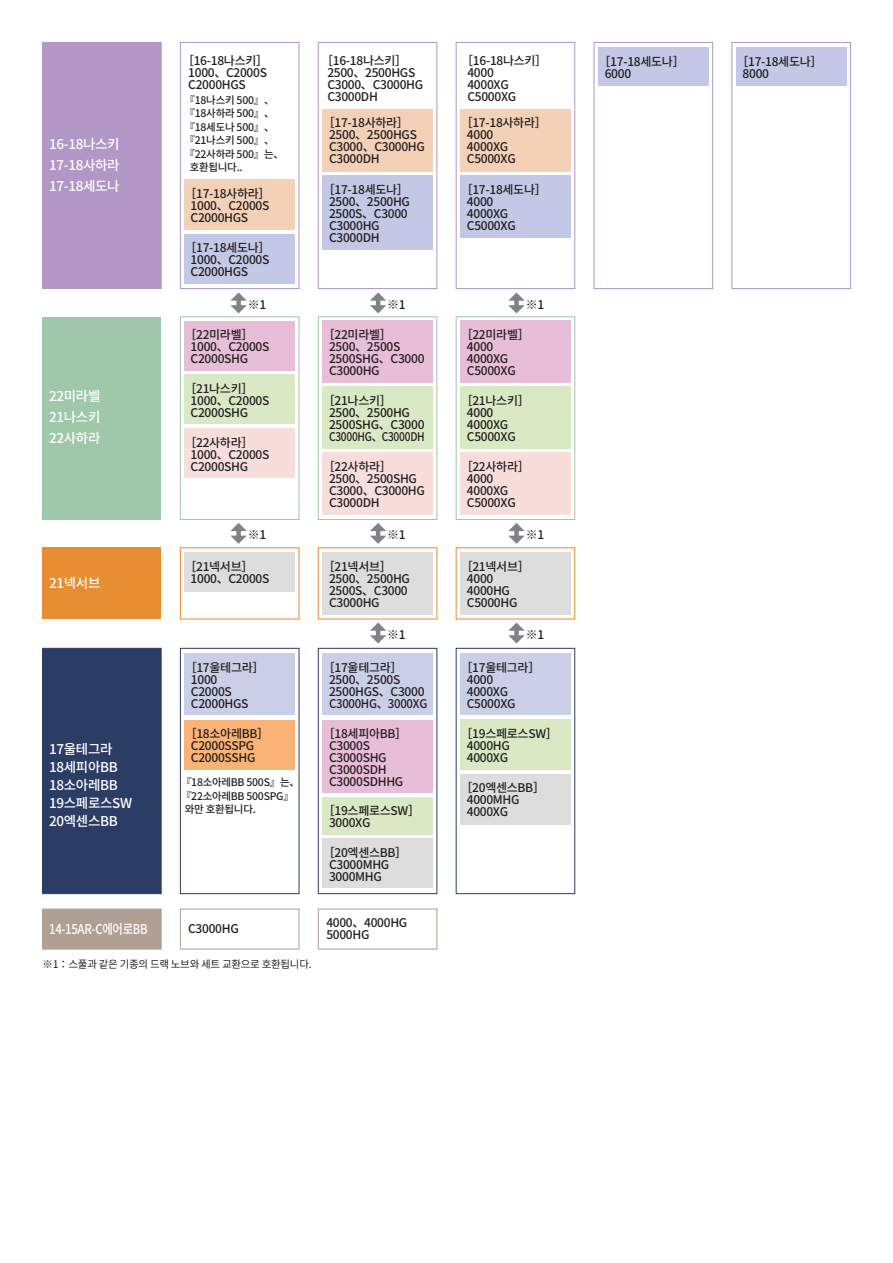
<style>
.page{position:relative;width:893px;height:1263px;background:#fff}
.page>*{position:absolute;margin:0;border:0;box-sizing:border-box;transform-origin:0 0}
.t1{font:500 13.5px/21px "Noto Sans KR";letter-spacing:-.025em;color:#fff;text-align:justify}
.t2{font:500 13.5px "Noto Sans KR";letter-spacing:-.025em;color:#fff;scale:.84 1}
.t3{font:500 12px/12px "Noto Sans KR";letter-spacing:-.025em;color:#231f20}
.t4{font:500 10.5px "Noto Sans KR";letter-spacing:-.025em;color:#231f20}
.t5{font:10.5px "Noto Sans KR";letter-spacing:-.025em;color:#231f20}
</style>
<div class="page">
<div style="left:180px;top:42px;width:119px;height:247px;border:1px solid #b296c6"></div>
<div style="left:42px;top:42px;width:120px;height:247px;background:#b296c6;border:1px solid #b296c6"></div>
<div style="left:318px;top:42px;width:119px;height:247px;border:1px solid #b296c6"></div>
<div style="left:456px;top:42px;width:119px;height:247px;border:1px solid #b296c6"></div>
<div style="left:180px;top:316px;width:119px;height:204px;border:1px solid #9fc8ab"></div>
<div style="left:43px;top:317px;width:118px;height:202px;background:#9fc8ab"></div>
<div style="left:318px;top:316px;width:119px;height:204px;border:1px solid #9fc8ab"></div>
<div style="left:456px;top:316px;width:119px;height:204px;border:1px solid #9fc8ab"></div>
<div style="left:180px;top:547px;width:119px;height:72px;border:1px solid #e78d32"></div>
<div style="left:43px;top:548px;width:118px;height:71px;background:#e78d32"></div>
<div style="left:318px;top:547px;width:119px;height:72px;border:1px solid #e78d32"></div>
<div style="left:456px;top:547px;width:119px;height:72px;border:1px solid #e78d32"></div>
<div style="left:594px;top:42px;width:119px;height:247px;border:1px solid #b296c6"></div>
<div style="left:731px;top:42px;width:120px;height:247px;border:1px solid #b296c6"></div>
<div style="left:180px;top:648px;width:119px;height:246px;border:1px solid #2b3d65"></div>
<div style="left:42px;top:648px;width:120px;height:246px;background:#2b3d65;border:1px solid #2b3d65"></div>
<div style="left:318px;top:648px;width:119px;height:246px;border:1px solid #2b3d65"></div>
<div style="left:456px;top:648px;width:119px;height:246px;border:1px solid #2b3d65"></div>
<div style="left:180px;top:909px;width:119px;height:40px;border:1px solid #b09f92"></div>
<div style="left:42px;top:909px;width:120px;height:40px;background:#b09f92"></div>
<div style="left:318px;top:909px;width:119px;height:40px;border:1px solid #b09f92"></div>
<div style="left:184px;top:180px;width:110px;height:50px;background:#f4d1b6"></div>
<div style="left:323px;top:109px;width:110px;height:62px;background:#f4d1b6"></div>
<div style="left:460px;top:109px;width:111px;height:62px;background:#f4d1b6"></div>
<div style="left:184px;top:234px;width:110px;height:50px;background:#c2c8e5"></div>
<div style="left:323px;top:175px;width:110px;height:75px;background:#c2c8e5"></div>
<div style="left:460px;top:175px;width:111px;height:63px;background:#c2c8e5"></div>
<div style="left:184px;top:428px;width:110px;height:50px;background:#f8dedb"></div>
<div style="left:323px;top:453px;width:110px;height:62px;background:#f8dedb"></div>
<div style="left:460px;top:453px;width:111px;height:62px;background:#f8dedb"></div>
<div style="left:184px;top:552px;width:110px;height:40px;background:#ddddde"></div>
<div style="left:323px;top:552px;width:110px;height:63px;background:#ddddde"></div>
<div style="left:460px;top:552px;width:111px;height:63px;background:#ddddde"></div>
<div style="left:184px;top:321px;width:110px;height:50px;background:#e8bdd8"></div>
<div style="left:323px;top:321px;width:110px;height:62px;background:#e8bdd8"></div>
<div style="left:460px;top:321px;width:111px;height:62px;background:#e8bdd8"></div>
<div style="left:184px;top:374px;width:110px;height:50px;background:#d8e9c4"></div>
<div style="left:323px;top:387px;width:110px;height:62px;background:#d8e9c4"></div>
<div style="left:460px;top:387px;width:111px;height:62px;background:#d8e9c4"></div>
<div style="left:598px;top:47px;width:110px;height:39px;background:#c2c8e5"></div>
<div style="left:736px;top:47px;width:110px;height:39px;background:#c2c8e5"></div>
<div style="left:184px;top:654px;width:111px;height:61px;background:#cacfe8"></div>
<div style="left:323px;top:654px;width:110px;height:61px;background:#cacfe8"></div>
<div style="left:460px;top:654px;width:110px;height:61px;background:#cacfe8"></div>
<div style="left:460px;top:720px;width:110px;height:50px;background:#d8e9c4"></div>
<div style="left:184px;top:720px;width:111px;height:49px;background:#f9b376"></div>
<div style="left:323px;top:720px;width:110px;height:72px;background:#e8bdd8"></div>
<div style="left:323px;top:797px;width:110px;height:38px;background:#d8e9c4"></div>
<div style="left:323px;top:838px;width:110px;height:50px;background:#ddddde"></div>
<div style="left:460px;top:774px;width:110px;height:51px;background:#ddddde"></div>
<svg style="left:230px;top:292px;width:17px;height:21px"></svg>
<svg style="left:370px;top:292px;width:16px;height:21px"></svg>
<svg style="left:508px;top:292px;width:17px;height:21px"></svg>
<svg style="left:230px;top:523px;width:17px;height:21px"></svg>
<svg style="left:370px;top:523px;width:16px;height:21px"></svg>
<svg style="left:508px;top:523px;width:17px;height:21px"></svg>
<svg style="left:370px;top:622px;width:16px;height:21px"></svg>
<svg style="left:508px;top:622px;width:17px;height:21px"></svg>
<p class="t1" style="left:49px;top:134px;width:72px">16-18나스키 17-18사하라 17-18세도나</p>
<p class="t1" style="left:49px;top:385px;width:53px">22미라벨 21나스키 22사하라</p>
<p class="t1" style="left:49px;top:573px;width:53px">21넥서브</p>
<p class="t1" style="left:49px;top:741px;width:84px;line-height:18px;text-align:left">17울테그라<br>18세피아BB<br>18소아레BB<br>19스페로스SW<br>20엑센스BB</p>
<p class="t2" style="left:49px;top:922px;width:119px">14-15AR-C에어로BB</p>
<p class="t3" style="left:188px;top:54px;width:81px;text-align:justify;text-indent:-6px">［16-18나스키］1000、C2000S C2000HGS</p>
<p class="t3" style="left:327px;top:54px;width:97px;text-indent:-6px">［16-18나스키］<br>2500、2500HGS<br>C3000、C3000HG<br>C3000DH</p>
<p class="t3" style="left:467px;top:54px;width:81px;text-indent:-6px">［16-18나스키］<br>4000<br>4000XG<br>C5000XG</p>
<p class="t4" style="left:185px;top:94px;width:91px">『18나스키 500』、</p>
<p class="t4" style="left:185px;top:108px;width:91px">『18사하라 500』、</p>
<p class="t4" style="left:185px;top:121px;width:91px">『18세도나 500』、</p>
<p class="t4" style="left:185px;top:135px;width:91px">『21나스키 500』、</p>
<p class="t4" style="left:185px;top:148px;width:101px">『22사하라 500』는、</p>
<p class="t4" style="left:190px;top:162px;width:54px">호환됩니다..</p>
<p class="t3" style="left:329px;top:117px;width:97px;text-indent:-6px">［17-18사하라］<br>2500、2500HGS<br>C3000、C3000HG<br>C3000DH</p>
<p class="t3" style="left:467px;top:117px;width:81px;text-indent:-6px">［17-18사하라］<br>4000<br>4000XG<br>C5000XG</p>
<p class="t3" style="left:191px;top:188px;width:81px;text-align:justify;text-indent:-6px">［17-18사하라］1000、C2000S C2000HGS</p>
<p class="t3" style="left:191px;top:242px;width:81px;text-align:justify;text-indent:-6px">［17-18세도나］1000、C2000S C2000HGS</p>
<p class="t3" style="left:329px;top:184px;width:83px;text-indent:-6px">［17-18세도나］<br>2500、2500HG<br>2500S、C3000<br>C3000HG<br>C3000DH</p>
<p class="t3" style="left:467px;top:184px;width:81px;text-indent:-6px">［17-18세도나］<br>4000<br>4000XG<br>C5000XG</p>
<p class="t3" style="left:248px;top:299px;width:20px">※1</p>
<p class="t3" style="left:387px;top:299px;width:20px">※1</p>
<p class="t3" style="left:526px;top:299px;width:20px">※1</p>
<p class="t3" style="left:191px;top:329px;width:80px;text-indent:-6px">［22미라벨］<br>1000、C2000S<br>C2000SHG</p>
<p class="t3" style="left:329px;top:329px;width:97px;text-indent:-6px">［22미라벨］<br>2500、2500S<br>2500SHG、C3000<br>C3000HG</p>
<p class="t3" style="left:467px;top:329px;width:64px;text-indent:-6px">［22미라벨］<br>4000<br>4000XG<br>C5000XG</p>
<p class="t3" style="left:191px;top:382px;width:80px;text-indent:-6px">［21나스키］<br>1000、C2000S<br>C2000SHG</p>
<p class="t3" style="left:329px;top:395px;width:97px;text-indent:-6px">［21나스키］<br>2500、2500HG<br>2500SHG、C3000<br>C3000HG、C3000DH</p>
<p class="t3" style="left:467px;top:395px;width:64px;text-indent:-6px">［21나스키］<br>4000<br>4000XG<br>C5000XG</p>
<p class="t3" style="left:191px;top:436px;width:80px;text-indent:-6px">［22사하라］<br>1000、C2000S<br>C2000SHG</p>
<p class="t3" style="left:329px;top:461px;width:97px;text-indent:-6px">［22사하라］<br>2500、2500SHG<br>C3000、C3000HG<br>C3000DH</p>
<p class="t3" style="left:467px;top:461px;width:64px;text-indent:-6px">［22사하라］<br>4000<br>4000XG<br>C5000XG</p>
<p class="t3" style="left:248px;top:529px;width:20px">※1</p>
<p class="t3" style="left:387px;top:529px;width:20px">※1</p>
<p class="t3" style="left:526px;top:529px;width:20px">※1</p>
<p class="t3" style="left:191px;top:560px;width:80px;text-indent:-6px">［21넥서브］<br>1000、C2000S</p>
<p class="t3" style="left:329px;top:560px;width:83px;text-indent:-6px">［21넥서브］<br>2500、2500HG<br>2500S、C3000<br>C3000HG</p>
<p class="t3" style="left:467px;top:560px;width:64px;text-indent:-6px">［21넥서브］<br>4000<br>4000HG<br>C5000HG</p>
<p class="t3" style="left:387px;top:629px;width:20px">※1</p>
<p class="t3" style="left:526px;top:629px;width:20px">※1</p>
<p class="t3" style="left:191px;top:662px;width:75px;text-indent:-6px">［17울테그라］<br>1000<br>C2000S<br>C2000HGS</p>
<p class="t3" style="left:329px;top:662px;width:100px;text-indent:-6px">［17울테그라］<br>2500、2500S<br>2500HGS、C3000<br>C3000HG、3000XG</p>
<p class="t3" style="left:467px;top:662px;width:75px;text-indent:-6px">［17울테그라］<br>4000<br>4000XG<br>C5000XG</p>
<p class="t3" style="left:191px;top:728px;width:80px;text-indent:-6px">［18소아레BB］<br>C2000SSPG<br>C2000SSHG</p>
<p class="t3" style="left:329px;top:728px;width:80px;text-indent:-6px">［18세피아BB］<br>C3000S<br>C3000SHG<br>C3000SDH<br>C3000SDHHG</p>
<p class="t3" style="left:329px;top:805px;width:92px;text-indent:-6px">［19스페로스SW］<br>3000XG</p>
<p class="t3" style="left:329px;top:846px;width:80px;text-indent:-6px">［20엑센스BB］<br>C3000MHG<br>3000MHG</p>
<p class="t4" style="left:181px;top:776px;width:120px">『18소아레BB 500S』는、</p>
<p class="t4" style="left:181px;top:790px;width:114px">『22소아레BB 500SPG』</p>
<p class="t4" style="left:185px;top:803px;width:73px">와만 호환됩니다.</p>
<p class="t3" style="left:188px;top:923px;width:52px">C3000HG</p>
<p class="t3" style="left:326px;top:917px;width:83px">4000、4000HG<br>5000HG</p>
<p class="t3" style="left:467px;top:728px;width:92px;text-indent:-6px">［19스페로스SW］<br>4000HG<br>4000XG</p>
<p class="t3" style="left:467px;top:782px;width:80px;text-indent:-6px">［20엑센스BB］<br>4000MHG<br>4000XG</p>
<p class="t5" style="left:43px;top:958px;width:271px">※1：스풀과 같은 기종의 드랙 노브와 세트 교환으로 호환됩니다.</p>
<p class="t3" style="left:605px;top:56px;width:81px;text-indent:-6px">［17-18세도나］<br>6000</p>
<p class="t3" style="left:743px;top:56px;width:81px;text-indent:-6px">［17-18세도나］<br>8000</p>
</div>
